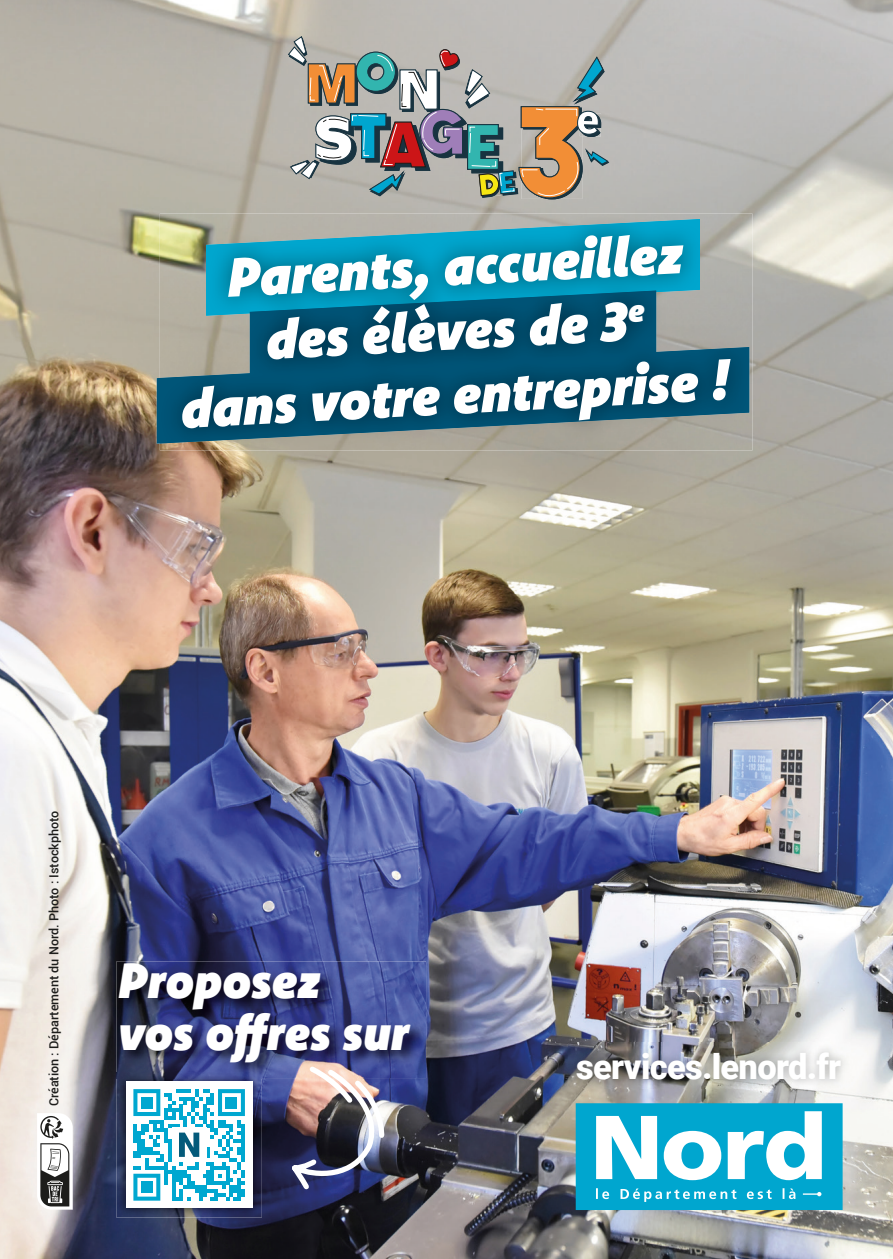
<style>
.page{position:relative;width:893px;height:1259px;background:#fff}
.page>*{position:absolute;margin:0;border:0;box-sizing:border-box;transform-origin:0 0}
.t1{font:italic 900 54.9px/64.2px "Komet";color:#fff;text-align:center}
.t2{font:italic 900 49.5px/51px "Komet";color:#fff}
.t3{font:900 34.8px "Roboto";letter-spacing:-.02em;color:#fff}
.t4{font:500 12.6px "Roboto";color:#1d1d1b}
</style>
<div class="page">
<img style="left:0;top:0;width:893px;height:1259px">
<svg style="left:576px;top:1103px;width:267px;height:107px"></svg>
<div style="left:784px;top:1143px;width:21px;height:24px;background:#00a6cf;border-radius:50%"></div>
<img style="left:568px;top:1043px;width:282px;height:45px">
<img style="left:116px;top:961px;width:310px;height:117px">
<img style="left:116px;top:1078px;width:146px;height:139px">
<img style="left:116px;top:1072px;width:146px;height:6px">
<div style="left:126px;top:1081px;width:126px;height:127px;background:#fff"></div>
<svg style="left:133px;top:1089px;width:112px;height:111px"></svg>
<img style="left:271px;top:1062px;width:116px;height:131px">
<svg style="left:37px;top:1113px;width:36px;height:96px"></svg>
<img style="left:160px;top:213px;width:592px;height:237px">
<img style="left:206px;top:219px;width:494px;height:97px">
<img style="left:250px;top:290px;width:406px;height:57px">
<img style="left:160px;top:347px;width:589px;height:96px">
<svg style="left:288px;top:36px;width:321px;height:164px;background:#a5a199"></svg>
<p class="t1" style="left:171px;top:247px;width:551px;rotate:-3deg">Parents, accueillez des élèves de 3<sup>e<br></sup>dans votre entreprise !</p>
<p class="t4" style="left:45px;top:1106px;width:297px;rotate:-90deg">Création : Département du Nord. Photo : Istockphoto</p>
<p class="t2" style="left:118px;top:954px;width:292px">Proposez<br>vos offres sur</p>
<p class="t3" style="left:576px;top:1041px;width:266px">services.lenord.fr</p>
</div>
